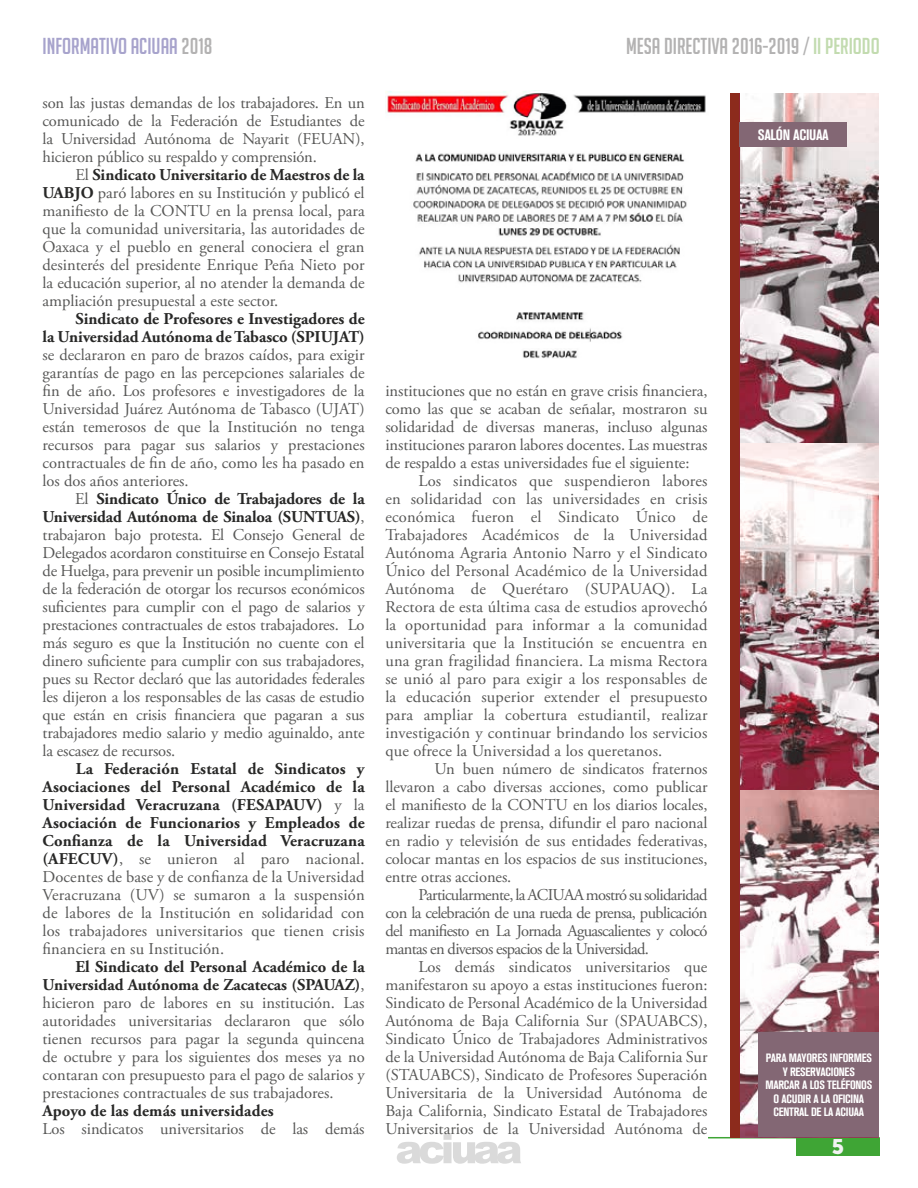
<style>
.page{position:relative;width:918px;height:1188px;background:#fff}
.page>*{position:absolute;margin:0;border:0;box-sizing:border-box;transform-origin:0 0}
.t1{font:22.5px "Big Noodle Titling";color:#b3b2b2}
.t2{font:22.5px "Big Noodle Titling";color:#a7a3cc}
.t3{font:21px "Museo Sans Cyrl 900";color:#f2f2f2}
.t4{font:16.5px/18px "Adobe Garamond Pro";letter-spacing:-.005em;color:#575756;text-align:justify}
.t5{font:700 16.5px/18px "Adobe Garamond Pro";color:#282827;text-align:right}
.t6{font:700 condensed 15px "Akzidenz Grotesk BQ";letter-spacing:-.02em;color:#fff}
.t7{font:700 condensed 12px/13.5px "Akzidenz Grotesk BQ";letter-spacing:-.02em;color:#fff;text-align:center}
.s1{color:#b3b2b2}
.s2{color:#c2dbaf}
.s3{font-weight:700;color:#282827}
</style>
<div class="page">
<svg style="left:397px;top:1134px;width:124px;height:30px"></svg>
<div style="left:796px;top:1138px;width:84px;height:17px;background:#3fa535"></div>
<hr style="left:708px;top:1137px;width:172px;height:1px;background:#3fa535">
<div style="left:730px;top:93px;width:10px;height:1044px;background:#8c2b1c"></div>
<img style="left:740px;top:93px;width:139px;height:1008px">
<div style="left:740px;top:123px;width:107px;height:24px;background:#836774"></div>
<div style="left:759px;top:1033px;width:120px;height:104px;background:#836774"></div>
<img style="left:385px;top:90px;width:321px;height:268px">
<h1 class="t2" style="left:43px;top:34px;width:172px">INFORMATIVO ACIUAA <span class="s1">2018</span></h1>
<h1 class="t1" style="left:626px;top:34px;width:255px">MESA DIRECTIVA 2016-2019 / <span class="s2">II PERIODO</span></h1>
<p class="t4" style="left:43px;top:94px;width:324px">son las justas demandas de los trabajadores. En un comunicado de la Federación de Estudiantes de la Universidad Autónoma de Nayarit (FEUAN), hicieron público su respaldo y comprensión.</p>
<p class="t4" style="left:43px;top:166px;width:324px;text-indent:33px">El <span class="s3">Sindicato Universitario de Maestros de la UABJO</span> paró labores en su Institución y publicó el manifiesto de la CONTU en la prensa local, para que la comunidad universitaria, las autoridades de Oaxaca y el pueblo en general conociera el gran desinterés del presidente Enrique Peña Nieto por la educación superior, al no atender la demanda de ampliación presupuestal a este sector.</p>
<p class="t5" style="left:43px;top:310px;width:324px">Sindicato de Profesores e Investigadores de<br>la Universidad Autónoma de Tabasco (SPIUJAT)</p>
<p class="t4" style="left:43px;top:346px;width:324px">se declararon en paro de brazos caídos, para exigir garantías de pago en las percepciones salariales de fin de año. Los profesores e investigadores de la Universidad Juárez Autónoma de Tabasco (UJAT) están temerosos de que la Institución no tenga recursos para pagar sus salarios y prestaciones contractuales de fin de año, como les ha pasado en los dos años anteriores.</p>
<p class="t4" style="left:43px;top:490px;width:324px;text-indent:33px">El <span class="s3">Sindicato Único de Trabajadores de la Universidad Autónoma de Sinaloa (SUNTUAS)</span>, trabajaron bajo protesta. El Consejo General de Delegados acordaron constituirse en Consejo Estatal de Huelga, para prevenir un posible incumplimiento de la federación de otorgar los recursos económicos suficientes para cumplir con el pago de salarios y prestaciones contractuales de estos trabajadores. Lo más seguro es que la Institución no cuente con el dinero suficiente para cumplir con sus trabajadores, pues su Rector declaró que las autoridades federales les dijeron a los responsables de las casas de estudio que están en crisis financiera que pagaran a sus trabajadores medio salario y medio aguinaldo, ante la escasez de recursos.</p>
<p class="t4" style="left:43px;top:760px;width:324px;text-indent:33px"><span class="s3">La Federación Estatal de Sindicatos y Asociaciones del Personal Académico de la Universidad Veracruzana (FESAPAUV)</span> y la <span class="s3">Asociación de Funcionarios y Empleados de Confianza de la Universidad Veracruzana (AFECUV)</span>, se unieron al paro nacional.<br>Docentes de base y de confianza de la Universidad Veracruzana (UV) se sumaron a la suspensión de labores de la Institución en solidaridad con los trabajadores universitarios que tienen crisis financiera en su Institución.</p>
<p class="t4" style="left:43px;top:958px;width:324px;text-indent:33px"><span class="s3">El Sindicato del Personal Académico de la Universidad Autónoma de Zacatecas (SPAUAZ)</span>, hicieron paro de labores en su institución. Las autoridades universitarias declararon que sólo tienen recursos para pagar la segunda quincena de octubre y para los siguientes dos meses ya no contaran con presupuesto para el pago de salarios y prestaciones contractuales de sus trabajadores.</p>
<p class="t5" style="left:43px;top:1102px;width:233px">Apoyo de las demás universidades</p>
<p class="t4" style="left:43px;top:1120px;width:324px">Los sindicatos universitarios de las demás</p>
<p class="t4" style="left:385px;top:382px;width:324px">instituciones que no están en grave crisis financiera, como las que se acaban de señalar, mostraron su solidaridad de diversas maneras, incluso algunas instituciones pararon labores docentes. Las muestras de respaldo a estas universidades fue el siguiente:</p>
<p class="t4" style="left:385px;top:472px;width:324px;text-indent:33px">Los sindicatos que suspendieron labores en solidaridad con las universidades en crisis económica fueron el Sindicato Único de Trabajadores Académicos de la Universidad Autónoma Agraria Antonio Narro y el Sindicato Único del Personal Académico de la Universidad Autónoma de Querétaro (SUPAUAQ). La Rectora de esta última casa de estudios aprovechó la oportunidad para informar a la comunidad universitaria que la Institución se encuentra en una gran fragilidad financiera. La misma Rectora se unió al paro para exigir a los responsables de la educación superior extender el presupuesto para ampliar la cobertura estudiantil, realizar investigación y continuar brindando los servicios que ofrece la Universidad a los queretanos.</p>
<p class="t4" style="left:385px;top:760px;width:324px;text-indent:49px">Un buen número de sindicatos fraternos llevaron a cabo diversas acciones, como publicar el manifiesto de la CONTU en los diarios locales, realizar ruedas de prensa, difundir el paro nacional en radio y televisión de sus entidades federativas, colocar mantas en los espacios de sus instituciones, entre otras acciones.</p>
<p class="t4" style="left:385px;top:886px;width:324px;text-indent:33px">Particularmente, la ACIUAA mostró su solidaridad con la celebración de una rueda de prensa, publicación del manifiesto en La Jornada Aguascalientes y colocó mantas en diversos espacios de la Universidad.</p>
<p class="t4" style="left:385px;top:958px;width:324px;text-indent:33px">Los demás sindicatos universitarios que manifestaron su apoyo a estas instituciones fueron:<br>Sindicato de Personal Académico de la Universidad Autónoma de Baja California Sur (SPAUABCS), Sindicato Único de Trabajadores Administrativos de la Universidad Autónoma de Baja California Sur (STAUABCS), Sindicato de Profesores Superación Universitaria de la Universidad Autónoma de Baja California, Sindicato Estatal de Trabajadores Universitarios de la Universidad Autónoma de</p>
<p class="t6" style="left:758px;top:126px;width:73px">SALÓN ACIUAA</p>
<p class="t7" style="left:765px;top:1051px;width:108px">PARA MAYORES INFORMES<br>Y RESERVACIONES<br>MARCAR A LOS TELÉFONOS<br>O ACUDIR A LA OFICINA<br>CENTRAL DE LA ACIUAA</p>
<p class="t3" style="left:832px;top:1135px;width:14px">5</p>
</div>
